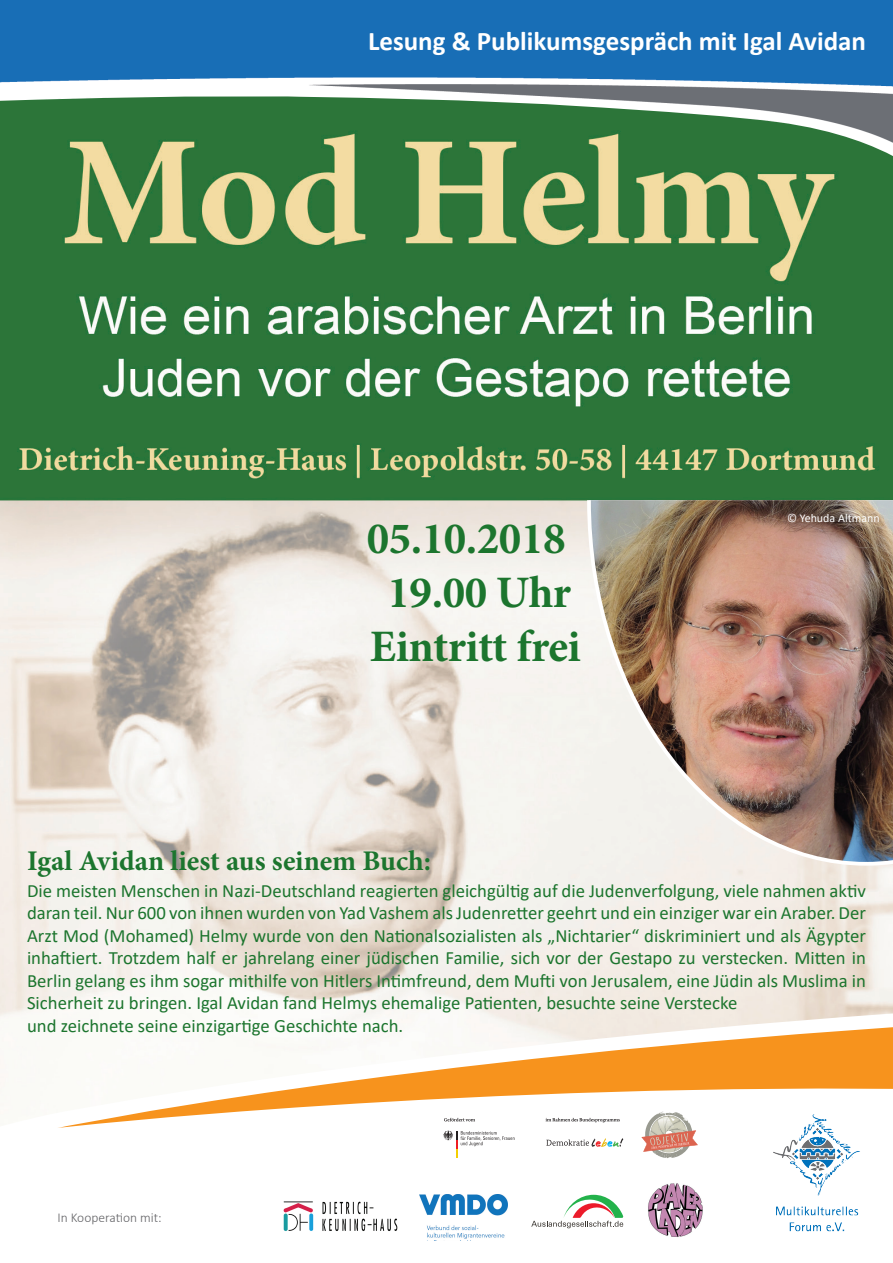
<style>
.page{position:relative;width:893px;height:1263px;background:#fff}
.page>*{position:absolute;margin:0;border:0;box-sizing:border-box;transform-origin:0 0}
.t1{font:700 45px/54px "Minion Pro";letter-spacing:-.01em;color:#1c752e;text-align:center}
.t2{font:700 28.5px "Minion Pro";color:#1c752e}
.t3{font:700 27px "Calibri";color:#fff}
.t4{font:18.75px/22.5px "Calibri";color:#1c752e}
.t5{font:300 13.5px "Calibri";color:#636366}
.t6{font:12px "Calibri";color:#fff}
</style>
<div class="page">
<img style="left:0;top:156px;width:893px;height:970px">
<img style="left:0;top:0;width:893px;height:156px">
<img style="left:283px;top:1201px;width:115px;height:30px">
<svg style="left:641px;top:1110px;width:57px;height:48px"></svg>
<div style="left:432px;top:1108px;width:202px;height:60px;background:#fff"></div>
<svg style="left:443px;top:1131px;width:71px;height:26px"></svg>
<svg style="left:546px;top:1138px;width:77px;height:9px"></svg>
<svg style="left:444px;top:1118px;width:31px;height:3px"></svg>
<svg style="left:546px;top:1118px;width:74px;height:4px"></svg>
<img style="left:648px;top:1183px;width:55px;height:54px">
<svg style="left:531px;top:1195px;width:92px;height:33px"></svg>
<img style="left:419px;top:1195px;width:88px;height:44px">
<img style="left:767px;top:1105px;width:99px;height:127px">
<img style="left:585px;top:496px;width:308px;height:371px">
<h3 class="t3" style="left:368px;top:22px;width:499px">Lesung &amp; Publikumsgespräch mit Igal Avidan</h3>
<h1 class="t1" style="left:367px;top:511px;width:215px">05.10.2018<br>19.00 Uhr<br>Eintritt frei</h1>
<p class="t6" style="left:787px;top:510px;width:94px">© Yehuda Altmann</p>
<h2 class="t2" style="left:27px;top:840px;width:406px">Igal Avidan liest aus seinem Buch:</h2>
<p class="t4" style="left:27px;top:878px;width:840px">Die meisten Menschen in Nazi-Deutschland reagierten gleichgültig auf die Judenverfolgung, viele nahmen aktiv daran teil. Nur 600 von ihnen wurden von Yad Vashem als Judenretter geehrt und ein einziger war ein Araber. Der Arzt Mod (Mohamed) Helmy wurde von den Nationalsozialisten als „Nichtarier“ diskriminiert und als Ägypter inhaftiert. Trotzdem half er jahrelang einer jüdischen Familie, sich vor der Gestapo zu verstecken. Mitten in Berlin gelang es ihm sogar mithilfe von Hitlers Intimfreund, dem Mufti von Jerusalem, eine Jüdin als Muslima in Sicherheit zu bringen. Igal Avidan fand Helmys ehemalige Patienten, besuchte seine Verstecke<br>und zeichnete seine einzigartige Geschichte nach.</p>
<p class="t5" style="left:57px;top:1209px;width:106px">In Kooperation mit:</p>
</div>
